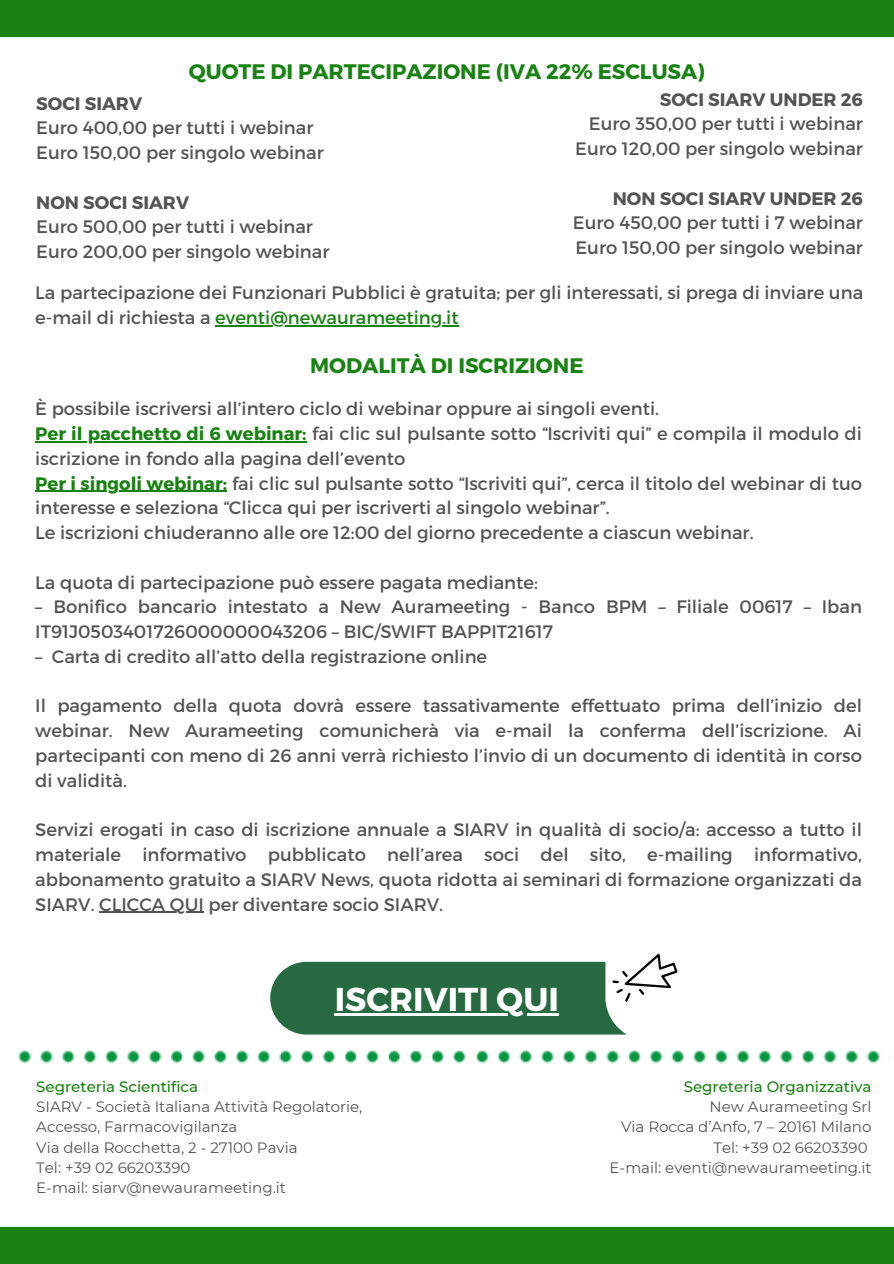
<style>
.page{position:relative;width:894px;height:1264px;background:#fff}
.page>*{position:absolute;margin:0;border:0;box-sizing:border-box;transform-origin:0 0}
.t1{font:700 33px "Montserrat";color:#fff}
.t2{font:700 21px "Montserrat";color:#188212}
.t3{font:18px/24.8px "Montserrat";color:#545454}
.t4{font:15px/20.2px "Montserrat";color:#545454}
.t5{font:500 15px "Montserrat";color:#188212}
.s1{font-weight:700}
.s2{color:#188212}
.s3{font-weight:700;color:#188212}
</style>
<div class="page">
<div style="left:0;top:0;width:893px;height:37px;background:#188212"></div>
<div style="left:0;top:1226px;width:893px;height:37px;background:#188212"></div>
<svg style="left:18px;top:1034px;width:863px;height:30px"></svg>
<hr style="left:35px;top:441px;width:271px;height:1px;background:#188212">
<hr style="left:35px;top:490px;width:192px;height:2px;background:#188212">
<hr style="left:99px;top:911px;width:105px;height:1px;background:#545454">
<svg style="left:270px;top:953px;width:408px;height:81px"></svg>
<hr style="left:334px;top:1013px;width:224px;height:2px;background:#fff">
<hr style="left:215px;top:325px;width:243px;height:1px;background:#188212">
<p class="t2" style="left:189px;top:58px;width:517px">QUOTE DI PARTECIPAZIONE (IVA 22% ESCLUSA)</p>
<p class="t3" style="left:36px;top:90px;width:289px"><span class="s1">SOCI SIARV<br></span>Euro 400,00 per tutti i webinar<br>Euro 150,00 per singolo webinar</p>
<p class="t3" style="left:36px;top:189px;width:295px"><span class="s1">NON SOCI SIARV<br></span>Euro 500,00 per tutti i webinar<br>Euro 200,00 per singolo webinar</p>
<p class="t3" style="left:575px;top:86px;width:289px;text-align:right"><span class="s1">SOCI SIARV UNDER 26<br></span>Euro 350,00 per tutti i webinar<br>Euro 120,00 per singolo webinar</p>
<p class="t3" style="left:572px;top:185px;width:291px;text-align:justify;text-indent:40px"><span class="s1">NON SOCI SIARV UNDER 26<br></span>Euro 450,00 per tutti i 7 webinar Euro 150,00 per singolo webinar</p>
<p class="t3" style="left:35px;top:279px;width:829px">La partecipazione dei Funzionari Pubblici è gratuita; per gli interessati, si prega di inviare una e-mail di richiesta a <span class="s2">eventi@newaurameeting.it</span></p>
<p class="t2" style="left:310px;top:352px;width:275px">MODALITÀ DI ISCRIZIONE</p>
<h2 class="t3" style="left:35px;top:395px;width:625px">È possibile iscriversi all’intero ciclo di webinar oppure ai singoli eventi.</h2>
<h3 class="t3" style="left:35px;top:420px;width:828px"><span class="s3">Per il pacchetto di 6 webinar:</span> fai clic sul pulsante sotto “Iscriviti qui” e compila il modulo di iscrizione in fondo alla pagina dell’evento</h3>
<h3 class="t3" style="left:35px;top:470px;width:828px"><span class="s3">Per i singoli webinar:</span> fai clic sul pulsante sotto “Iscriviti qui”, cerca il titolo del webinar di tuo interesse e seleziona “Clicca qui per iscriverti al singolo webinar”.<br>Le iscrizioni chiuderanno alle ore 12:00 del giorno precedente a ciascun webinar.</h3>
<h3 class="t3" style="left:35px;top:569px;width:504px">La quota di partecipazione può essere pagata mediante:</h3>
<h3 class="t3" style="left:35px;top:593px;width:828px">– Bonifico bancario intestato a New Aurameeting - Banco BPM – Filiale 00617 – Iban<br>IT91J0503401726000000043206 – BIC/SWIFT BAPPIT21617<br>–</h3>
<h3 class="t3" style="left:52px;top:643px;width:437px">Carta di credito all’atto della registrazione online</h3>
<h3 class="t3" style="left:35px;top:692px;width:828px;text-align:justify">Il pagamento della quota dovrà essere tassativamente effettuato prima dell’inizio del webinar. New Aurameeting comunicherà via e-mail la conferma dell’iscrizione. Ai partecipanti con meno di 26 anni verrà richiesto l’invio di un documento di identità in corso di validità.</h3>
<h3 class="t3" style="left:35px;top:816px;width:828px;text-align:justify">Servizi erogati in caso di iscrizione annuale a SIARV in qualità di socio/a: accesso a tutto il materiale informativo pubblicato nell’area soci del sito, e-mailing informativo, abbonamento gratuito a SIARV News, quota ridotta ai seminari di formazione organizzati da SIARV. CLICCA QUI per diventare socio SIARV.</h3>
<p class="t1" style="left:334px;top:977px;width:226px">ISCRIVITI QUI</p>
<p class="t5" style="left:36px;top:1077px;width:163px">Segreteria Scientifica</p>
<p class="t4" style="left:36px;top:1096px;width:327px">SIARV - Società Italiana Attività Regolatorie,<br>Accesso, Farmacovigilanza</p>
<h1 class="t4" style="left:36px;top:1136px;width:263px">Via della Rocchetta, 2 - 27100 Pavia</h1>
<p class="t4" style="left:36px;top:1157px;width:155px">Tel: +39 02 66203390</p>
<p class="t4" style="left:36px;top:1177px;width:251px">E-mail: siarv@newaurameeting.it</p>
<h2 class="t5" style="left:683px;top:1077px;width:189px">Segreteria Organizzativa</h2>
<h3 class="t4" style="left:709px;top:1096px;width:163px">New Aurameeting Srl</h3>
<h3 class="t4" style="left:621px;top:1116px;width:252px">Via Rocca d’Anfo, 7 – 20161 Milano</h3>
<h3 class="t4" style="left:713px;top:1136px;width:155px">Tel: +39 02 66203390</h3>
<h3 class="t4" style="left:609px;top:1157px;width:263px">E-mail: eventi@newaurameeting.it</h3>
</div>
